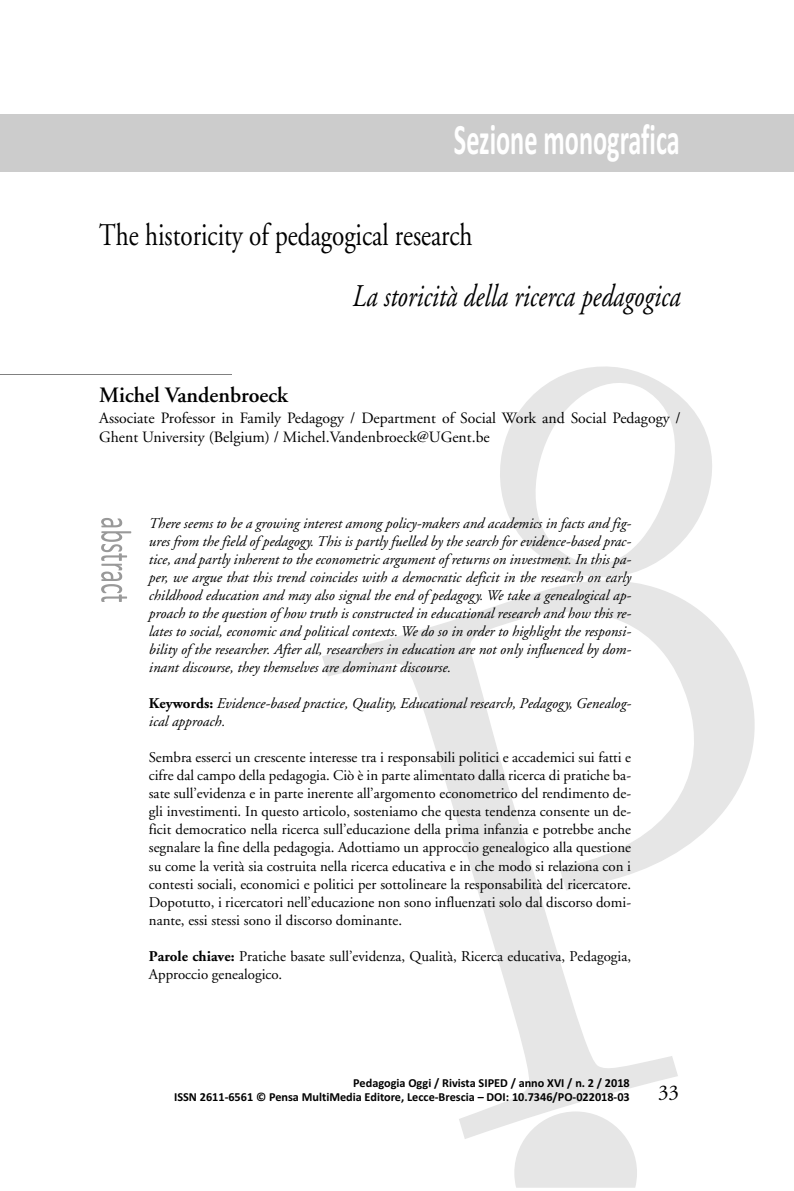
<style>
.page{position:relative;width:794px;height:1191px;background:#fff}
.page>*{position:absolute;margin:0;border:0;box-sizing:border-box;transform-origin:0 0}
.t1{font:700 43.75px "Calibri";color:#fff;scale:.6 1}
.t2{font:31.5px "Adobe Garamond";color:#000;scale:.8 1}
.t3{font:italic 31.5px "Adobe Garamond";color:#000;scale:.8 1}
.t4{font:600 21.88px "Adobe Garamond";color:#000}
.t5{font:21px "Adobe Garamond Pro";color:#000}
.t6{font:15.75px/19.2px "Adobe Garamond";color:#000}
.t7{font:14.88px/18px "Adobe Garamond";color:#000;text-align:justify}
.t8{font:italic 14.88px/18px "Adobe Garamond";color:#000;text-align:justify}
.t9{font:700 12.25px/14px "Calibri";color:#000;text-align:right}
.s1{font-weight:700;font-style:normal}
.s2{font-weight:700}
</style>
<div class="page">
<hr style="left:0;top:374px;width:232px;height:1px;background:#808080">
<svg style="left:101px;top:518px;width:30px;height:34px"></svg>
<div style="left:514px;top:1139px;width:123px;height:48px;background:#e6e6e6"></div>
<svg style="left:322px;top:596px;width:433px;height:543px"></svg>
<svg style="left:500px;top:366px;width:212px;height:230px"></svg>
<div style="left:0;top:114px;width:794px;height:57px;background:#ccc"></div>
<h1 class="t1" style="left:454px;top:113px;width:378px">Sezione monografica</h1>
<h2 class="t2" style="left:99px;top:222px;width:468px">The historicity of pedagogical research</h2>
<h2 class="t3" style="left:352px;top:284px;width:412px">La storicità della ricerca pedagogica</h2>
<h3 class="t4" style="left:99px;top:386px;width:190px">Michel Vandenbroeck</h3>
<p class="t6" style="left:99px;top:409px;width:583px">Associate Professor in Family Pedagogy / Department of Social Work and Social Pedagogy /<br>Ghent University (Belgium) / Michel.Vandenbroeck@UGent.be</p>
<p class="t8" style="left:149px;top:515px;width:484px">There seems to be a growing interest among policy-makers and academics in facts and fig&shy;ures from the field of pedagogy. This is partly fuelled by the search for evidence-based prac&shy;tice, and partly inherent to the econometric argument of returns on investment. In this pa&shy;per, we argue that this trend coincides with a democratic deficit in the research on early childhood education and may also signal the end of pedagogy. We take a genealogical ap&shy;proach to the question of how truth is constructed in educational research and how this re&shy;lates to social, economic and political contexts. We do so in order to highlight the responsi&shy;bility of the researcher. After all, researchers in education are not only influenced by dom&shy;inant discourse, they themselves are dominant discourse.</p>
<p class="t8" style="left:149px;top:696px;width:483px"><span class="s1">Keywords:</span> Evidence-based practice, Quality, Educational research, Pedagogy, Genealog&shy;ical approach.</p>
<p class="t7" style="left:149px;top:750px;width:484px">Sembra esserci un crescente interesse tra i responsabili politici e accademici sui fatti e cifre dal campo della pedagogia. Ciò è in parte alimentato dalla ricerca di pratiche ba&shy;sate sull’evidenza e in parte inerente all’argomento econometrico del rendimento de&shy;gli investimenti. In questo articolo, sosteniamo che questa tendenza consente un de&shy;ficit democratico nella ricerca sull’educazione della prima infanzia e potrebbe anche segnalare la fine della pedagogia. Adottiamo un approccio genealogico alla questione su come la verità sia costruita nella ricerca educativa e in che modo si relaziona con i contesti sociali, economici e politici per sottolineare la responsabilità del ricercatore.<br>Dopotutto, i ricercatori nell’educazione non sono influenzati solo dal discorso domi&shy;nante, essi stessi sono il discorso dominante.</p>
<p class="t7" style="left:149px;top:948px;width:484px"><span class="s2">Parole chiave:</span> Pratiche basate sull’evidenza, Qualità, Ricerca educativa, Pedagogia,<br>Approccio genealogico.</p>
<p class="t9" style="left:174px;top:1075px;width:457px">Pedagogia Oggi / Rivista SIPED / anno XVI / n. 2 / 2018<br>ISSN 2611-6561 © Pensa MultiMedia Editore, Lecce-Brescia – DOI: 10.7346/PO-022018-03</p>
<h3 class="t5" style="left:658px;top:1084px;width:23px">33</h3>
</div>
